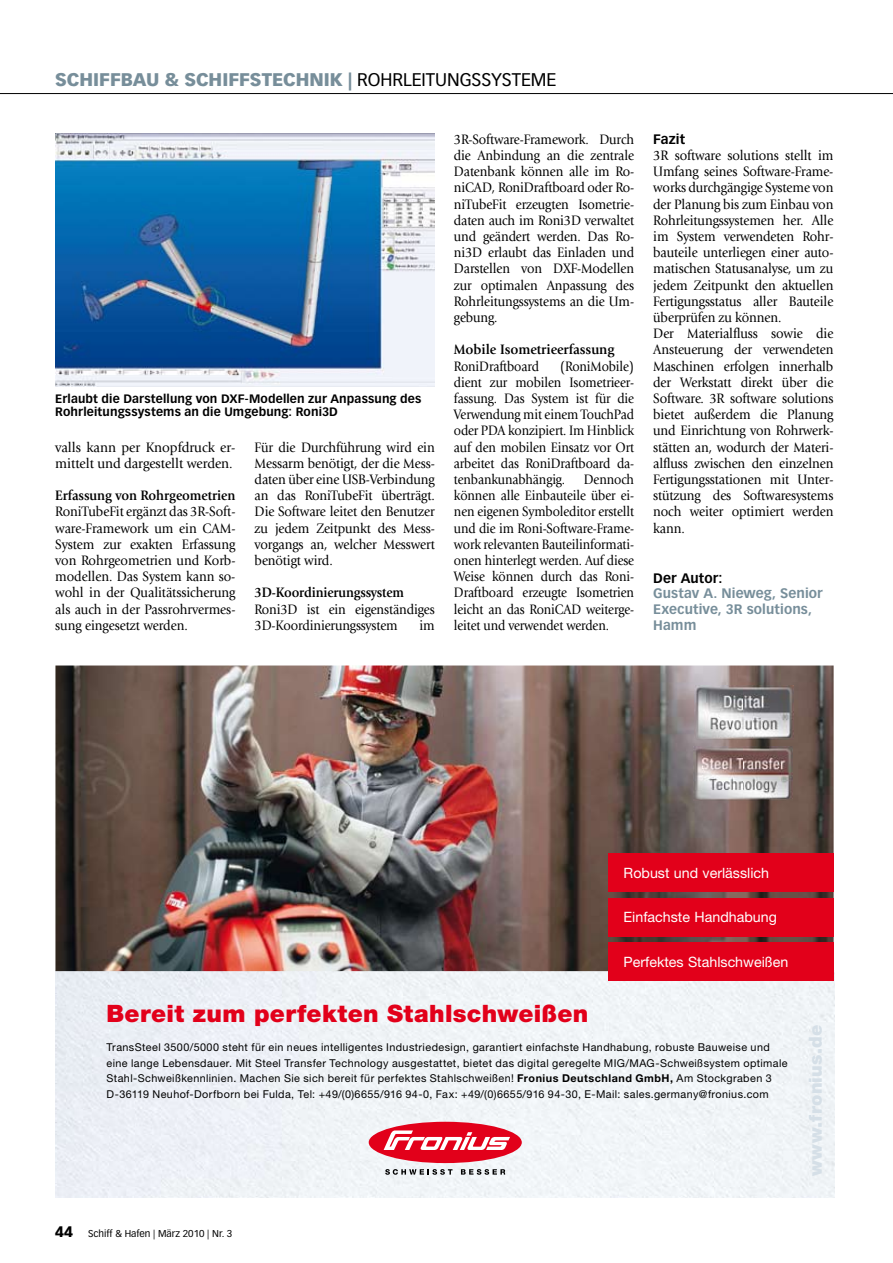
<style>
.page{position:relative;width:893px;height:1263px;background:#fff}
.page>*{position:absolute;margin:0;border:0;box-sizing:border-box;transform-origin:0 0}
.t1{font:900 24px "Helvetica Neue LT Pro";letter-spacing:.015em;color:#e2001a}
.t2{font:18px "Vectora LT Std";color:#000}
.t3{font:900 18px "Vectora LT Std";letter-spacing:-.005em;color:#778e9a}
.t4{font:900 18px "Helvetica Neue LT Pro";letter-spacing:.015em;color:#d5dfe7}
.t5{font:14.25px/16.2px "Giovanni Std";letter-spacing:-.01em;color:#000;text-align:justify;scale:.92 1}
.t6{font:14.25px/16.2px "Giovanni Std";letter-spacing:-.01em;color:#000;text-align:justify;scale:.89 1}
.t7{font:14.25px/16.2px "Giovanni Std";letter-spacing:-.01em;color:#000;scale:.91 1}
.t8{font:14.25px "Helvetica Neue LT Pro";color:#fff}
.t9{font:14.25px/16.2px "Giovanni Std";letter-spacing:-.01em;color:#000;scale:.95 1}
.t10{font:700 14.25px "Giovanni Std";letter-spacing:-.005em;color:#000;scale:.92 1}
.t11{font:700 14.25px "Giovanni Std";letter-spacing:-.005em;color:#000;scale:.95 1}
.t12{font:700 14.25px "Giovanni Std";letter-spacing:-.005em;color:#000;scale:.91 1}
.t13{font:700 13.5px/15.8px "Vectora LT Std";letter-spacing:.005em;color:#778e9a}
.t14{font:700 13.5px "Vectora LT Std";letter-spacing:.005em;color:#000}
.t15{font:700 12px/13.5px "Vectora LT Std";letter-spacing:.01em;color:#000}
.t16{font:10.8px/15.8px "Helvetica Neue LT Pro";letter-spacing:.035em;color:#000}
.t17{font:9.75px "Vectora LT Std";color:#000}
.s1{font-weight:900;color:#778e9a}
.s2{font-weight:700}
.s3{font-weight:900;font-size:15px}
</style>
<div class="page">
<hr style="left:0;top:93px;width:893px;height:1px;background:#000">
<img style="left:55px;top:665px;width:779px;height:532px">
<div style="left:369px;top:1122px;width:153px;height:41px;background:#e2001a;border-radius:50%"></div>
<svg style="left:384px;top:1130px;width:126px;height:20px"></svg>
<svg style="left:385px;top:1169px;width:67px;height:6px"></svg>
<svg style="left:461px;top:1169px;width:44px;height:6px"></svg>
<img style="left:694px;top:686px;width:99px;height:53px">
<img style="left:694px;top:747px;width:98px;height:53px">
<div style="left:608px;top:898px;width:226px;height:38px;background:#e2001a"></div>
<div style="left:608px;top:853px;width:226px;height:39px;background:#e2001a"></div>
<div style="left:608px;top:942px;width:226px;height:39px;background:#e2001a"></div>
<img style="left:55px;top:133px;width:380px;height:254px">
<p class="t3" style="left:55px;top:69px;width:153px">SCHIFFBAU &amp; SCHIFFS</p>
<p class="t2" style="left:262px;top:69px;width:296px"><span class="s1">TECH NIK |</span> ROHRLEITUNGSSYSTEME</p>
<p class="t15" style="left:55px;top:392px;width:191px">Erlaubt die Darstellung von DXF-M</p>
<p class="t15" style="left:55px;top:392px;width:368px;text-indent:205px">odellen zur Anpassung des<br>Rohrleitungssystems an die Umgebung: Roni3D</p>
<p class="t9" style="left:55px;top:439px;width:191px">valls kann per Knopfdruck er&shy;mittelt und dargestellt werden.</p>
<p class="t10" style="left:55px;top:487px;width:197px">Erfassung von Rohrgeometrien</p>
<p class="t5" style="left:55px;top:504px;width:197px">RoniTubeFit ergänzt das 3R-Soft&shy;ware-Framework um ein CAM-System zur exakten Erfassung von Rohrgeometrien und Korb&shy;modellen. Das System kann so&shy;wohl in der Qualitätssicherung als auch in der Passrohrvermes&shy;sung eingesetzt werden.</p>
<p class="t5" style="left:255px;top:439px;width:197px">Für die Durchführung wird ein Messarm benötigt, der die Mess&shy;daten über eine USB-Verbindung an das RoniTubeFit überträgt.<br>Die Software leitet den Benutzer zu jedem Zeitpunkt des Mess&shy;vorgangs an, welcher Messwert benötigt wird.</p>
<p class="t12" style="left:255px;top:584px;width:166px">3D-Koordinierungssystem</p>
<p class="t7" style="left:255px;top:601px;width:200px">Roni3D ist ein eigenständiges<br>3D-Koordinierungssystem</p>
<p class="t7" style="left:420px;top:617px;width:18px">im</p>
<p class="t7" style="left:454px;top:131px;width:200px;text-align:justify">3R-Software-Framework. Durch die Anbindung an die zentrale Datenbank können alle im Ro&shy;niCAD, RoniDraftboard oder Ro&shy;niTubeFit erzeugten Isometrie&shy;daten auch im Roni3D verwaltet und geändert werden. Das Ro&shy;ni3D erlaubt das Einladen und Darstellen von DXF-Modellen zur optimalen Anpassung des Rohrleitungssystems an die Um&shy;gebung.</p>
<p class="t11" style="left:454px;top:341px;width:171px">Mobile Isometrieerfassung</p>
<p class="t6" style="left:454px;top:358px;width:97px">RoniDraftboard</p>
<p class="t6" style="left:454px;top:358px;width:204px;text-indent:106px">(RoniMobile) dient zur mobilen Isometrieer&shy;fassung. Das System ist für die Verwendung mit einem TouchPad oder PDA konzipiert. Im Hinblick auf den mobilen Einsatz vor Ort arbeitet das RoniDraftboard da&shy;tenbankunabhängig.</p>
<p class="t6" style="left:454px;top:471px;width:204px;text-indent:130px">Dennoch können alle Einbauteile über ei&shy;nen eigenen Symboleditor erstellt und die im Roni-Software-Frame&shy;work relevanten Bauteilinformati&shy;onen hinterlegt werden. Auf diese Weise können durch das Roni-Draftboard erzeugte Isometrien leicht an das RoniCAD weiterge&shy;leitet und verwendet werden.</p>
<p class="t14" style="left:653px;top:131px;width:33px">Fazit</p>
<p class="t5" style="left:653px;top:147px;width:197px;text-align:left">3R software solutions stellt im<br>Umfang seines Software-Frame&shy;works durchgängige Systeme von der Planung bis zum Einbau von<br>Rohrleitungssystemen her. Alle im System verwendeten Rohr&shy;bauteile unterliegen einer auto&shy;matischen Statusanalyse, um zu jedem Zeitpunkt den aktuellen<br>Fertigungsstatus aller Bauteile überprüfen zu können.<br>Der Materialfluss sowie die<br>Ansteuerung der verwendeten<br>Maschinen erfolgen innerhalb der Werkstatt direkt über die<br>Software. 3R software solutions bietet außerdem die Planung und Einrichtung von Rohrwerk&shy;stätten an, wodurch der Materi&shy;alfluss zwischen den einzelnen<br>Fertigungsstationen mit Unter&shy;stützung des Softwaresystems noch weiter optimiert werden kann.</p>
<p class="t14" style="left:653px;top:570px;width:71px">Der Autor:</p>
<p class="t13" style="left:653px;top:586px;width:171px">Gustav A. Nieweg, Senior<br>Executive, 3R solutions,<br>Hamm</p>
<p class="t8" style="left:624px;top:864px;width:147px">Robust und verlässlich</p>
<p class="t8" style="left:624px;top:908px;width:155px">Einfachste Handhabung</p>
<h1 class="t1" style="left:106px;top:999px;width:483px">Bereit zum perfekten Stahlschweißen</h1>
<p class="t8" style="left:623px;top:953px;width:166px">Perfektes Stahlschweißen</p>
<p class="t16" style="left:106px;top:1039px;width:683px">TransSteel 3500/5000 steht für ein neues intelligentes Industriedesign, garantiert einfachste Hand habung, robuste Bauweise und eine lange Lebensdauer. Mit Steel Transfer Technology ausgestattet, bietet das digital geregelte MIG/MAG-Schweißsystem optimale Stahl-Schweißkennlinien. Machen Sie sich bereit für perfektes Stahlschweißen! <span class="s2">Fronius Deutschland GmbH,</span> Am Stockgraben 3<br>D-36119 Neuhof-Dorfborn bei Fulda, Tel: +49/(0)6655/916 94-0, Fax: +49/(0)6655/916 94-30, E-Mail: sales.germany@fronius.com</p>
<p class="t17" style="left:55px;top:1228px;width:178px"><span class="s3">44</span> SCHIFF &amp; HAFEN | MÄRZ 2010 | NR. 3</p>
<p class="t4" style="left:805px;top:1176px;width:153px;rotate:-90deg">www.fronius.de</p>
</div>
